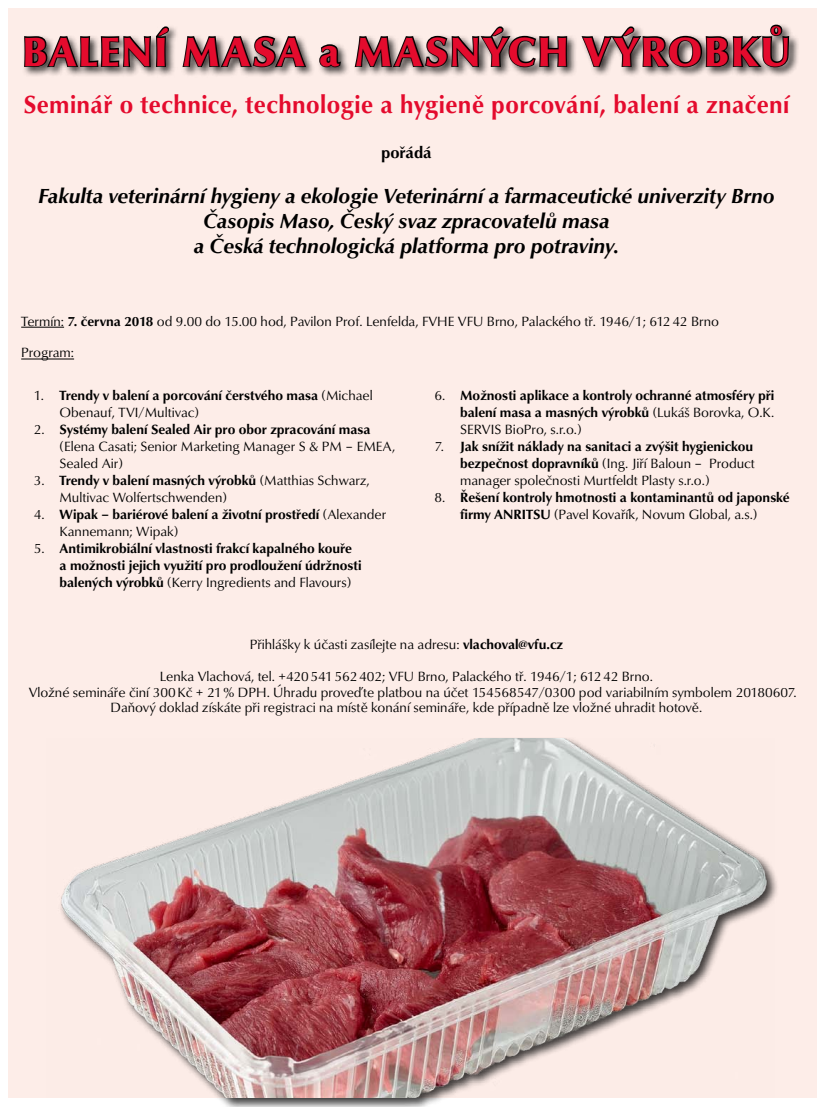
<style>
.page{position:relative;width:827px;height:1107px;background:#fff}
.page>*{position:absolute;margin:0;border:0;box-sizing:border-box;transform-origin:0 0}
.t1{font:900 42px "URW Classico TOT";letter-spacing:.045em;color:#e40b2d}
.t2{font:700 25.5px "URW Classico TOT";letter-spacing:.015em;color:#e40b2d;scale:.95 1}
.t3{font:italic 700 21px/25.2px "URW Classico TOT";color:#000;text-align:center}
.t4{font:700 16.5px "URW Classico TOT";color:#000}
.t5{font:13.8px/17px "URW Classico TOT";color:#000}
.t6{font:700 13.8px/17px "URW Classico TOT";color:#000}
.s1{font-weight:700}
.s2{font-weight:400}
</style>
<div class="page">
<div style="left:8px;top:9px;width:808px;height:1088px;background:#fdede8"></div>
<div style="left:59px;top:735px;width:719px;height:371px;background:#000;opacity:.75"></div>
<img style="left:59px;top:739px;width:715px;height:358px">
<hr style="left:21px;top:327px;width:43px;height:1px;background:#000">
<hr style="left:21px;top:359px;width:53px;height:1px;background:#000">
<div style="left:22px;top:23px;width:777px;height:55px;background:#000;opacity:.75"></div>
<svg style="left:23px;top:25px;width:147px;height:44px"></svg>
<svg style="left:181px;top:34px;width:127px;height:35px"></svg>
<svg style="left:318px;top:43px;width:24px;height:25px"></svg>
<svg style="left:353px;top:25px;width:215px;height:44px"></svg>
<svg style="left:579px;top:8px;width:210px;height:70px"></svg>
<h1 class="t1" style="left:23px;top:25px;width:768px">BALENÍ MASA a MASNÝCH VÝROBKŮ</h1>
<h2 class="t2" style="left:23px;top:89px;width:807px">Seminář o technice, technologie a hygieně porcování, balení a značení</h2>
<p class="t4" style="left:381px;top:142px;width:52px">pořádá</p>
<h3 class="t3" style="left:38px;top:183px;width:737px">Fakulta veterinární hygieny a ekologie Veterinární a farmaceutické univerzity Brno<br>Časopis Maso, Český svaz zpracovatelů masa<br>a Česká technologická platforma pro potraviny.</h3>
<p class="t5" style="left:21px;top:312px;width:699px">Termín: <span class="s1">7. června 2018</span> od 9.00 do 15.00 hod, Pavilon Prof. Lenfelda, FVHE VFU Brno, Palackého tř. 1946/1; 61242 Brno</p>
<p class="t5" style="left:21px;top:344px;width:54px">Program:</p>
<p class="t6" style="left:59px;top:387px;width:314px;text-indent:-26px"><span class="s2">1.</span> Trendy v balení a porcování čerstvého masa <span class="s2">(Michael<br>Obenauf, TVI/Multivac)</span></p>
<p class="t5" style="left:59px;top:421px;width:337px;text-indent:-26px">2. <span class="s1">Systémy balení Sealed Air pro obor zpracování masa </span>(Elena Casati; Senior Marketing Manager S &amp; PM – EMEA,<br>Sealed Air)</p>
<p class="t5" style="left:59px;top:472px;width:311px;text-indent:-26px">3. <span class="s1">Trendy v balení masných výrobků</span> (Matthias Schwarz,<br>Multivac Wolfertschwenden)</p>
<p class="t6" style="left:59px;top:506px;width:328px;text-indent:-26px"><span class="s2">4.</span> Wipak – bariérové balení a životní prostředí <span class="s2">(Alexander<br>Kannemann; Wipak)</span></p>
<p class="t6" style="left:59px;top:540px;width:303px;text-indent:-26px"><span class="s2">5.</span> Antimikrobiální vlastnosti frakcí kapalného kouře a možnosti jejich využití pro prodloužení údržnosti balených výrobků <span class="s2">(Kerry Ingredients and Flavours)</span></p>
<p class="t6" style="left:460px;top:387px;width:316px;text-align:justify;text-indent:-26px"><span class="s2">6.</span> Možnosti aplikace a kontroly ochranné atmosféry při balení masa a masných výrobků <span class="s2">(Lukáš Borovka, O.K.<br>SERVIS BioPro, s.r.o.)</span></p>
<p class="t5" style="left:460px;top:438px;width:296px;text-indent:-26px">7. <span class="s1">Jak snížit náklady na sanitaci a zvýšit hygienickou bezpečnost dopravníků</span> (Ing. Jiří Baloun – Product manager společnosti Murtfeldt Plasty s.r.o.)</p>
<p class="t6" style="left:434px;top:489px;width:356px;text-align:center"><span class="s2">8.</span> Řešení kontroly hmotnosti a kontaminantů od japonské firmy ANRITSU <span class="s2">(Pavel Kovařík, Novum Global, a.s.)</span></p>
<p class="t5" style="left:249px;top:636px;width:315px">Přihlášky k účasti zasílejte na adresu: <span class="s1">vlachoval@vfu.cz</span></p>
<p class="t5" style="left:160px;top:667px;width:494px">Lenka Vlachová, tel. +420541562402; VFU Brno, Palackého tř. 1946/1; 61242 Brno.</p>
<p class="t5" style="left:29px;top:683px;width:769px">Vložné semináře činí 300Kč + 21% DPH. Úhradu proveďte platbou na účet 154568547/0300 pod variabilním symbolem 20180607.</p>
<p class="t5" style="left:110px;top:699px;width:593px">Daňový doklad získáte při registraci na místě konání semináře, kde případně lze vložné uhradit hotově.</p>
</div>
